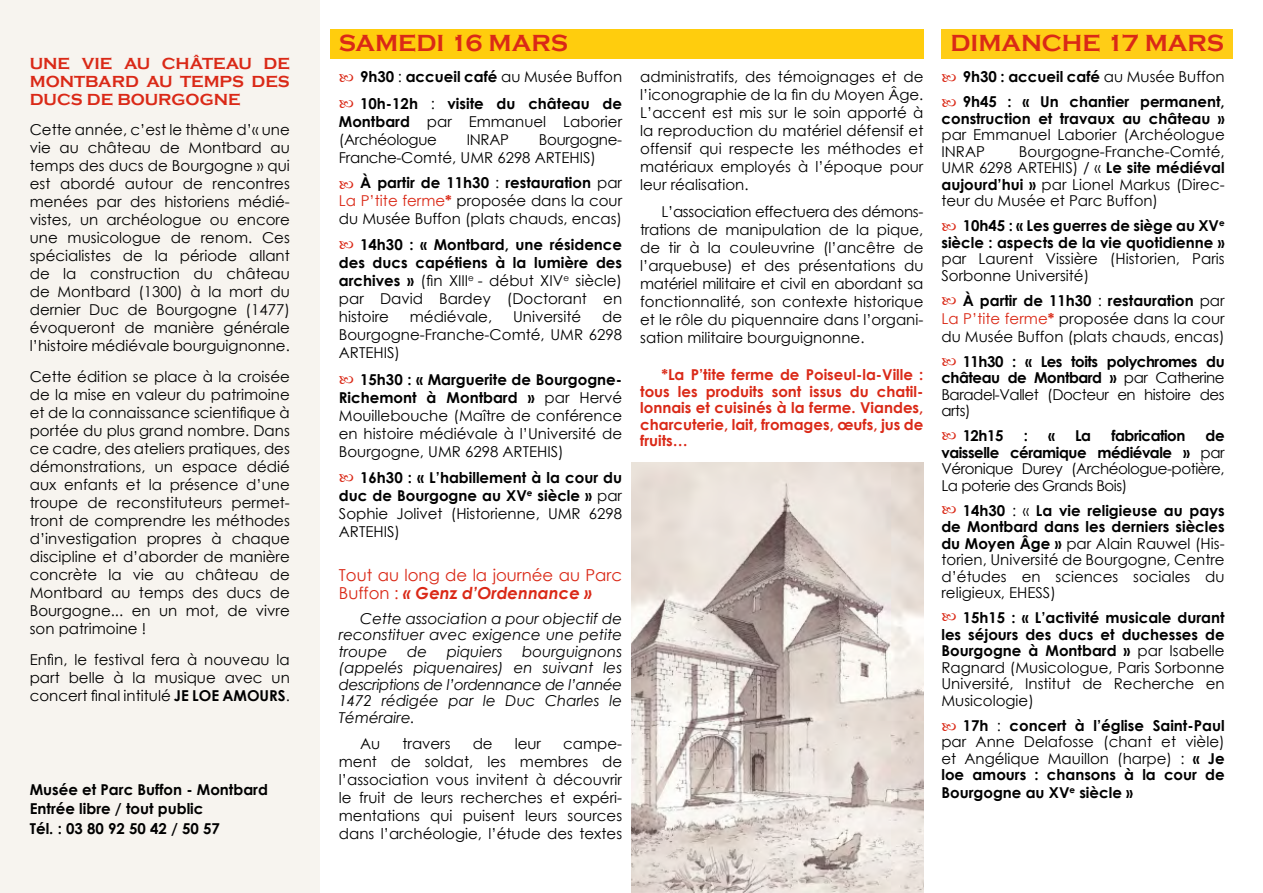
<style>
.page{position:relative;width:1263px;height:893px;background:#fff}
.page>*{position:absolute;margin:0;border:0;box-sizing:border-box;transform-origin:0 0}
.t1{font:700 24px "Copperplate Gothic";color:#da2917}
.t2{font:16.5px/18px "Century Gothic";color:#da2917}
.t3{font:700 16.5px/18px "Copperplate Gothic";color:#da2917;text-align:justify}
.t4{font:15px/18px "Century Gothic";color:#000;text-align:justify}
.t5{font:700 15px/18px "Century Gothic";color:#000}
.t6{font:italic 15px/16.5px "Century Gothic";color:#000;text-align:justify}
.t7{font:700 15px/16.5px "Century Gothic";color:#da2917;text-align:justify}
.t8{font:700 15px "Century Gothic";letter-spacing:-.03em;color:#000}
.s1{font-weight:700}
.s2{font-weight:400}
.s3{color:#da2917}
.s4{font-weight:700;color:#da2917}
.s5{font-weight:700;font-style:italic}
</style>
<div class="page">
<div style="left:0;top:0;width:320px;height:893px;background:#f7f4ef"></div>
<div style="left:330px;top:30px;width:593px;height:29px;background:#ffcd0d"></div>
<div style="left:941px;top:30px;width:292px;height:29px;background:#ffcd16"></div>
<img style="left:632px;top:463px;width:291px;height:430px">
<p class="t3" style="left:30px;top:54px;width:262px">UNE VIE AU CHÂTEAU DE MONTBARD AU TEMPS DES DUCS DE BOURGOGNE</p>
<p class="t4" style="left:30px;top:121px;width:262px">Cette année, c’est le thème d’« une vie au château de Montbard au temps des ducs de Bourgogne » qui est abordé autour de rencontres menées par des historiens médié&shy;vistes, un archéologue ou encore une musicologue de renom. Ces spécialistes de la période allant de la construction du château de Montbard (1300) à la mort du dernier Duc de Bourgogne (1477) évoqueront de manière générale l’histoire médiévale bourguignonne.</p>
<p class="t4" style="left:30px;top:368px;width:262px">Cette édition se place à la croisée de la mise en valeur du patrimoine et de la connaissance scientifique à portée du plus grand nombre. Dans ce cadre, des ateliers pratiques, des démonstrations, un espace dédié aux enfants et la présence d’une troupe de reconstituteurs permet&shy;tront de comprendre les méthodes d’investigation propres à chaque discipline et d’aborder de manière concrète la vie au château de Montbard au temps des ducs de Bourgogne... en un mot, de vivre son patrimoine !</p>
<p class="t4" style="left:30px;top:650px;width:262px">Enfin, le festival fera à nouveau la part belle à la musique avec un concert final intitulé <span class="s1">JE LOE AMOURS</span>.</p>
<p class="t5" style="left:30px;top:779px;width:240px;line-height:19.5px">Musée et Parc Buffon - Montbard<br>Entrée libre / tout public<br>Tél. : 03 80 92 50 42 / 50 57</p>
<h1 class="t1" style="left:339px;top:30px;width:231px">SAMEDI 16 MARS</h1>
<h1 class="t1" style="left:950px;top:30px;width:275px">DIMANCHE 17 MARS</h1>
<p class="t5" style="left:360px;top:63px;width:263px;line-height:26.5px">9h30 <span class="s2">:</span> accueil café <span class="s2">au Musée Buffon<br></span>10h-12h <span class="s2">:</span> visite du château de</p>
<p class="t4" style="left:339px;top:112px;width:285px"><span class="s1">Montbard</span> par Emmanuel Laborier (Archéologue</p>
<p class="t4" style="left:339px;top:130px;width:285px;text-indent:200px">Bourgogne-<br>Franche-Comté, UMR 6298 ARTEHIS)</p>
<p class="t4" style="left:339px;top:173px;width:285px;text-indent:21px"><span class="s1">À partir de 11h30</span> : <span class="s1">restauration</span> par <span class="s3">La P’tite ferme</span><span class="s4">*</span> proposée dans la cour du Musée Buffon (plats chauds, encas)</p>
<p class="t5" style="left:339px;top:235px;width:285px;text-align:justify;text-indent:21px">14h30 : « Montbard, une résidence des ducs capétiens à la lumière des archives » <span class="s2">(fin XIII</span><sup>e</sup> <span class="s2">- début XIV</span><sup>e</sup> <span class="s2">siècle) par David Bardey (Doctorant en histoire</span></p>
<p class="t4" style="left:467px;top:130px;width:44px">INRAP</p>
<p class="t4" style="left:410px;top:307px;width:84px">médiévale,</p>
<p class="t4" style="left:513px;top:307px;width:70px">Université</p>
<p class="t4" style="left:339px;top:307px;width:285px;text-indent:263px">de Bourgogne-Franche-Comté, UMR 6298<br>ARTEHIS)</p>
<p class="t4" style="left:339px;top:370px;width:285px;text-indent:21px"><span class="s1">15h30 : « Marguerite de Bourgogne-Richemont à Montbard »</span> par Hervé Mouillebouche (Maître de conférence en histoire médiévale à l’Université de Bourgogne, UMR 6298 ARTEHIS)</p>
<p class="t5" style="left:339px;top:468px;width:285px;text-align:justify;text-indent:21px">16h30 : « L’habillement à la cour du duc de Bourgogne au XV<sup>e</sup> siècle » <span class="s2">par Sophie Jolivet (Historienne, UMR 6298<br>ARTEHIS)</span></p>
<p class="t2" style="left:339px;top:565px;width:285px">Tout au long de la journée au Parc<br>Buffon : <span class="s5">« Genz d’Ordennance »</span></p>
<p class="t6" style="left:339px;top:610px;width:285px;text-indent:21px">Cette association a pour objectif de reconstituer avec exigence une petite troupe</p>
<p class="t6" style="left:339px;top:643px;width:285px;text-indent:183px">bourguignons (appelés piquenaires) en suivant les descriptions de l’ordennance de l’année 1472 rédigée par le Duc Charles le Téméraire.</p>
<p class="t4" style="left:360px;top:735px;width:22px">Au</p>
<p class="t4" style="left:402px;top:735px;width:50px">travers</p>
<p class="t4" style="left:473px;top:735px;width:22px">de</p>
<p class="t4" style="left:515px;top:735px;width:28px">leur</p>
<p class="t6" style="left:407px;top:643px;width:22px">de</p>
<p class="t6" style="left:447px;top:643px;width:57px">piquiers</p>
<p class="t4" style="left:339px;top:735px;width:285px;text-indent:224px">campe&shy;ment de soldat, les membres de l’association vous invitent à découvrir le fruit de leurs recherches et expéri&shy;mentations qui puisent leurs sources dans l’archéologie, l’étude des textes</p>
<p class="t4" style="left:640px;top:67px;width:285px">administratifs, des témoignages et de l’iconographie de la fin du Moyen Âge.<br>L’accent est mis sur le soin apporté à la reproduction du matériel défensif et offensif qui respecte les méthodes et matériaux employés à l’époque pour leur réalisation.</p>
<p class="t4" style="left:640px;top:202px;width:285px;text-indent:21px">L’association effectuera des démons&shy;trations de manipulation de la pique, de tir à la couleuvrine (l’ancêtre de l’arquebuse) et des présentations du matériel militaire et civil en abordant sa fonctionnalité, son contexte historique et le rôle du piquennaire dans l’organi&shy;sation militaire bourguignonne.</p>
<p class="t7" style="left:640px;top:366px;width:285px;text-indent:21px">*La P’tite ferme de Poiseul-la-Ville : tous les produits sont issus du chatil&shy;lonnais et cuisinés à la ferme. Viandes, charcuterie, lait, fromages, œufs, jus de fruits…</p>
<p class="t5" style="left:963px;top:63px;width:263px;line-height:25px">9h30 : accueil café <span class="s2">au Musée Buffon<br></span>9h45 : « Un chantier permanent,</p>
<p class="t5" style="left:941px;top:109px;width:285px">construction et travaux au château »</p>
<p class="t4" style="left:941px;top:126px;width:285px;line-height:16.5px">par Emmanuel Laborier (Archéologue<br>INRAP</p>
<p class="t4" style="left:941px;top:143px;width:285px;line-height:16.5px;text-indent:77px">Bourgogne-Franche-Comté, UMR 6298 ARTEHIS) / « <span class="s1">Le site médiéval aujourd’hui »</span> par Lionel Markus (Direc&shy;teur du Musée et Parc Buffon)</p>
<p class="t5" style="left:941px;top:217px;width:285px;line-height:16.5px;text-align:right">10h45 : « Les guerres de siège au XV<sup>e </sup>siècle : aspects de la vie quotidienne »</p>
<p class="t4" style="left:941px;top:250px;width:285px;line-height:16.5px">par Laurent Vissière (Historien, Paris<br>Sorbonne Université)</p>
<p class="t4" style="left:941px;top:291px;width:285px;text-indent:21px"><span class="s1">À partir de 11h30</span> : <span class="s1">restauration</span> par <span class="s3">La P’tite ferme</span><span class="s4">*</span> proposée dans la cour du Musée Buffon (plats chauds, encas)</p>
<p class="t4" style="left:941px;top:353px;width:285px;line-height:16.5px;text-indent:21px"><span class="s1">11h30 : « Les toits polychromes du château de Montbard »</span> par Catherine Baradel-Vallet (Docteur en histoire des arts)</p>
<p class="t5" style="left:963px;top:426px;width:42px">12h15</p>
<p class="t5" style="left:1024px;top:426px;width:6px">:</p>
<p class="t5" style="left:1048px;top:426px;width:8px">«</p>
<p class="t5" style="left:1075px;top:426px;width:18px">La</p>
<p class="t8" style="left:1111px;top:424px;width:76px">fabrication</p>
<p class="t4" style="left:941px;top:427px;width:285px;line-height:16.5px;text-indent:264px"><span class="s1">de vaisselle céramique médiévale »</span> par Véronique Durey (Archéologue-potière, La poterie des Grands Bois)</p>
<p class="t4" style="left:941px;top:502px;width:285px;line-height:16.5px;text-indent:21px"><span class="s1">14h30</span> : « <span class="s1">La vie religieuse au pays de Montbard dans les derniers siècles du Moyen Âge »</span> par Alain Rauwel (His&shy;torien, Université de Bourgogne, Centre d’études en sciences sociales du religieux, EHESS)</p>
<p class="t4" style="left:941px;top:609px;width:285px;line-height:16.5px;text-indent:21px"><span class="s1">15h15 : « L’activité musicale durant les séjours des ducs et duchesses de Bourgogne à Montbard »</span> par Isabelle Ragnard (Musicologue, Paris Sorbonne Université, Institut de Recherche en Musicologie)</p>
<p class="t5" style="left:941px;top:716px;width:285px;line-height:16.5px;text-align:justify;text-indent:21px">17h <span class="s2">:</span> concert à l’église Saint-Paul <span class="s2">par Anne Delafosse (chant et vièle) et Angélique Mauillon (harpe) :</span> « Je loe amours : chansons à la cour de</p>
<p class="t5" style="left:941px;top:783px;width:193px">Bourgogne au XV<sup>e</sup> siècle »</p>
</div>
